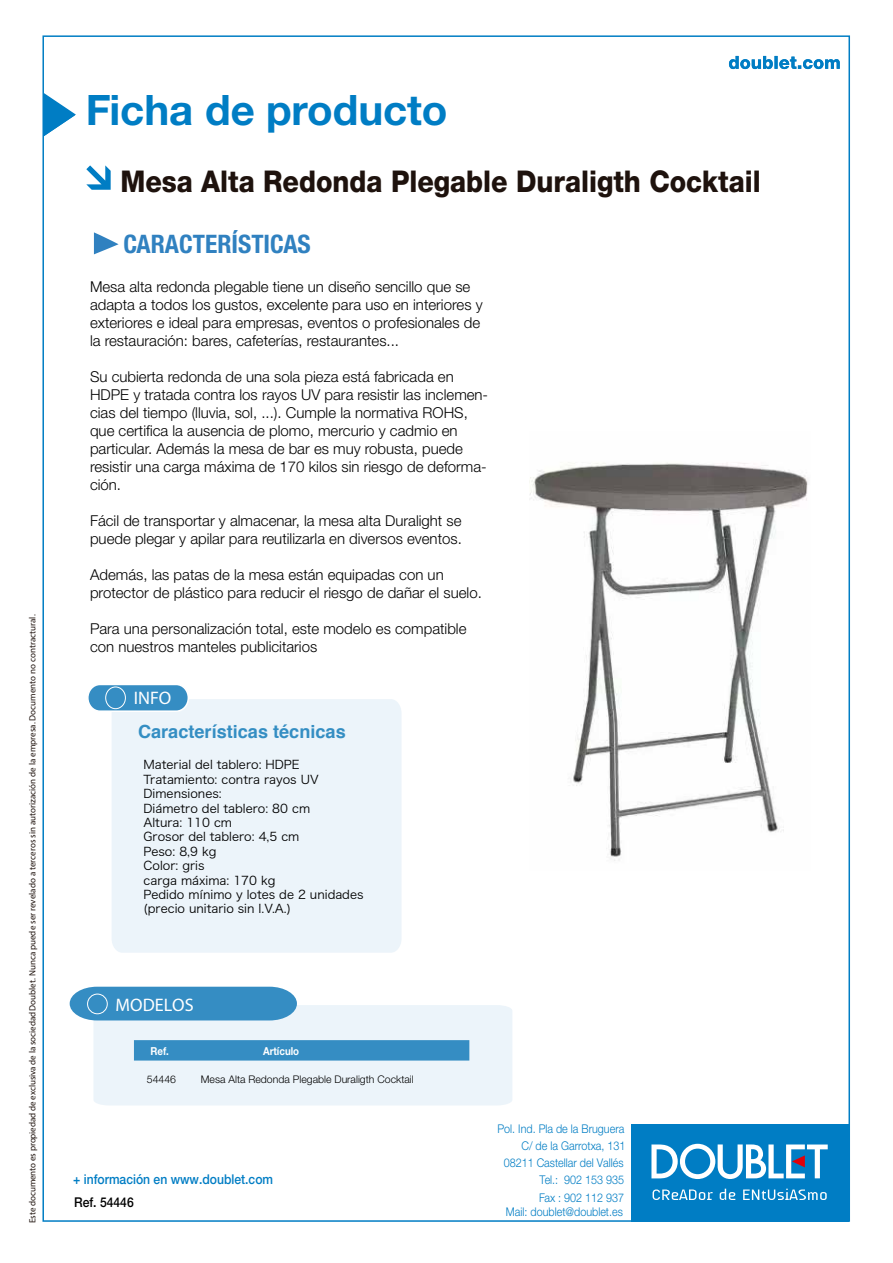
<style>
.page{position:relative;width:893px;height:1263px;background:#fff}
.page>*{position:absolute;margin:0;border:0;box-sizing:border-box;transform-origin:0 0}
.t1{font:700 42px "Helvetica Neue LT Std";letter-spacing:-.005em;color:#007dc4}
.t2{font:800 30px "Helvetica Neue LT Std";color:#1e120d;scale:.9 1}
.t3{font:700 condensed 25.5px "Helvetica Neue";color:#3081c0}
.t4{font:700 18.15px "Helvetica";color:#348ec3}
.t5{font:18.15px "Myriad Pro";color:#fff}
.t6{font:300 15px/18px "Helvetica Neue LT Std";color:#000}
.t7{font:500 13.5px "Helvetica Neue LT Std";color:#007dc4;scale:.9 1}
.t8{font:500 13.5px "Helvetica Neue LT Std";color:#000;scale:.9 1}
.t9{font:12px/14.4px "Hira Kaku Pro W3";color:#000}
.t10{font:300 12px/17.2px "Helvetica Neue LT Std";color:#007dc4;text-align:justify;scale:.9 1}
.t11{font:700 10.95px "Helvetica Neue LT Std";color:#fff;scale:.88 1}
.t12{font:300 10.5px "Helvetica Neue LT Std";color:#000}
.t13{font:9px "Myriad Pro";color:#1e120d}
</style>
<div class="page">
<svg style="left:86px;top:165px;width:25px;height:25px"></svg>
<svg style="left:94px;top:232px;width:25px;height:22px"></svg>
<div style="left:112px;top:699px;width:290px;height:254px;background:#ecf4fa"></div>
<div style="left:88px;top:684px;width:100px;height:27px;background:#358dc3;border-radius:13px"></div>
<div style="left:87px;top:684px;width:102px;height:28px;border:2px solid #fff;border-radius:13px"></div>
<div style="left:105px;top:686px;width:21px;height:23px;border:1px solid #fff;border-radius:50%"></div>
<svg style="left:70px;top:987px;width:442px;height:118px;background:#bcd9eb"></svg>
<img style="left:529px;top:462px;width:279px;height:399px">
<svg style="left:729px;top:56px;width:111px;height:13px"></svg>
<svg style="left:43px;top:93px;width:33px;height:44px"></svg>
<div style="left:631px;top:1124px;width:217px;height:98px;background:#007dc4"></div>
<svg style="left:651px;top:1144px;width:177px;height:35px"></svg>
<svg style="left:653px;top:1189px;width:60px;height:11px"></svg>
<svg style="left:720px;top:1189px;width:15px;height:11px"></svg>
<svg style="left:743px;top:1189px;width:84px;height:11px"></svg>
<p class="t13" style="left:27px;top:1223px;width:610px;rotate:-90deg">Este documento es propiedad de exclusiva de la sociedad Doublet. Nunca puede ser revelado a terceros sin autorización de la empresa. Documento no contractural.</p>
<h1 class="t1" style="left:86px;top:84px;width:363px">Ficha de producto</h1>
<h2 class="t2" style="left:120px;top:163px;width:713px">Mesa Alta Redonda Plegable Duraligth Cocktail</h2>
<h3 class="t3" style="left:123px;top:229px;width:189px">CARACTERÍSTICAS</h3>
<p class="t6" style="left:90px;top:278px;width:394px">Mesa alta redonda plegable tiene un diseño sencillo que se adapta a todos los gustos, excelente para uso en interiores y exteriores e ideal para empresas, eventos o profesionales de la restauración: bares, cafeterías, restaurantes...</p>
<p class="t6" style="left:90px;top:368px;width:400px">Su cubierta redonda de una sola pieza está fabricada en HDPE y tratada contra los rayos UV para resistir las inclemen&shy;cias del tiempo (lluvia, sol, ...). Cumple la normativa ROHS, que certifica la ausencia de plomo, mercurio y cadmio en particular. Además la mesa de bar es muy robusta, puede resistir una carga máxima de 170 kilos sin riesgo de deforma&shy;ción.</p>
<p class="t6" style="left:90px;top:512px;width:373px">Fácil de transportar y almacenar, la mesa alta Duralight se puede plegar y apilar para reutilizarla en diversos eventos.</p>
<p class="t6" style="left:90px;top:566px;width:393px">Además, las patas de la mesa están equipadas con un protector de plástico para reducir el riesgo de dañar el suelo.</p>
<p class="t6" style="left:90px;top:620px;width:378px">Para una personalización total, este modelo es compatible con nuestros manteles publicitarios</p>
<p class="t5" style="left:134px;top:686px;width:39px">INFO</p>
<p class="t4" style="left:138px;top:716px;width:209px">Características técnicas</p>
<p class="t9" style="left:144px;top:757px;width:222px">Material del tablero: HDPE<br>Tratamiento: contra rayos UV<br>Dimensiones:<br>Diámetro del tablero: 80 cm<br>Altura: 110 cm<br>Grosor del tablero: 4,5 cm<br>Peso: 8,9 kg<br>Color: gris<br>carga máxima: 170 kg<br>Pedido mínimo y lotes de 2 unidades (precio unitario sin I.V.A.)</p>
<p class="t5" style="left:116px;top:994px;width:80px">MODELOS</p>
<p class="t11" style="left:150px;top:1044px;width:23px">Ref.</p>
<p class="t11" style="left:263px;top:1044px;width:43px">Artículo</p>
<p class="t12" style="left:147px;top:1072px;width:31px">54446</p>
<p class="t12" style="left:201px;top:1072px;width:214px">Mesa Alta Redonda Plegable Duraligth Cocktail</p>
<p class="t7" style="left:73px;top:1171px;width:224px">+ información en www.doublet.com</p>
<p class="t8" style="left:74px;top:1194px;width:68px">Ref. 54446</p>
<p class="t10" style="left:497px;top:1120px;width:142px">Pol. Ind. Pla de la Bruguera</p>
<p class="t10" style="left:539px;top:1154px;width:96px;text-indent:-35px">08211 Castellar del Vallés Tel.: 902 153 935<br>Fax : 902 112 937</p>
<p class="t10" style="left:506px;top:1203px;width:132px">Mail: doublet@doublet.es</p>
<p class="t10" style="left:521px;top:1137px;width:117px">C/ de la Garrotxa, 131</p>
</div>
